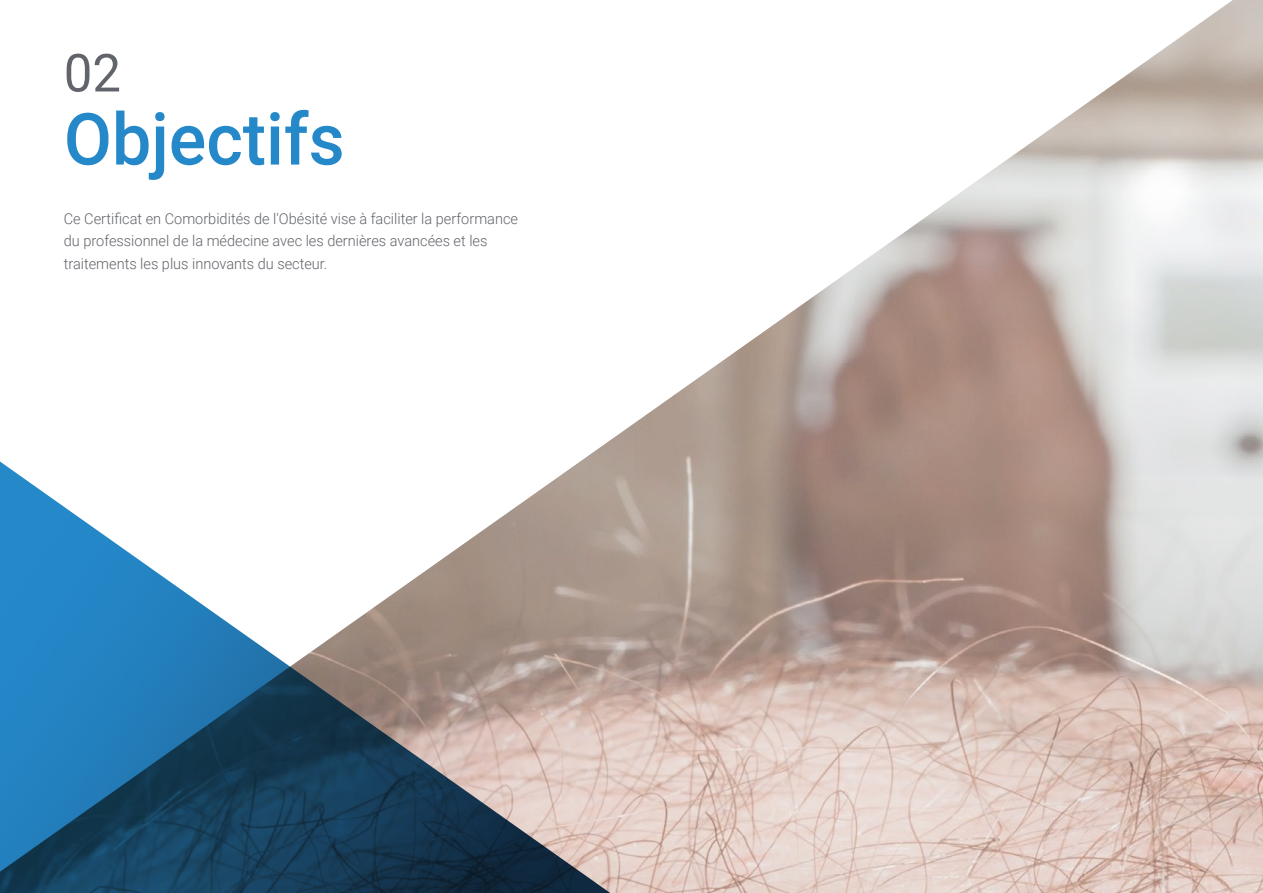
<style>
.page{position:relative;width:1263px;height:893px;background:#fff}
.page>*{position:absolute;margin:0;border:0;box-sizing:border-box;transform-origin:0 0}
.t1{font:500 72px "Roboto";color:#2488c9}
.t2{font:52.5px "Roboto";color:#61646a}
.t3{font:300 15px/22.5px "Roboto";color:#61646a}
</style>
<div class="page">
<img style="left:602px;top:0;width:661px;height:893px">
<svg style="left:0;top:446px;width:640px;height:447px"></svg>
<h2 class="t2" style="left:64px;top:36px;width:59px">02</h2>
<h1 class="t1" style="left:64px;top:89px;width:282px">Objectifs</h1>
<p class="t3" style="left:64px;top:207px;width:456px">Ce Certificat en Comorbidités de l'Obésité vise à faciliter la performance du professionnel de la médecine avec les dernières avancées et les traitements les plus innovants du secteur.</p>
</div>
